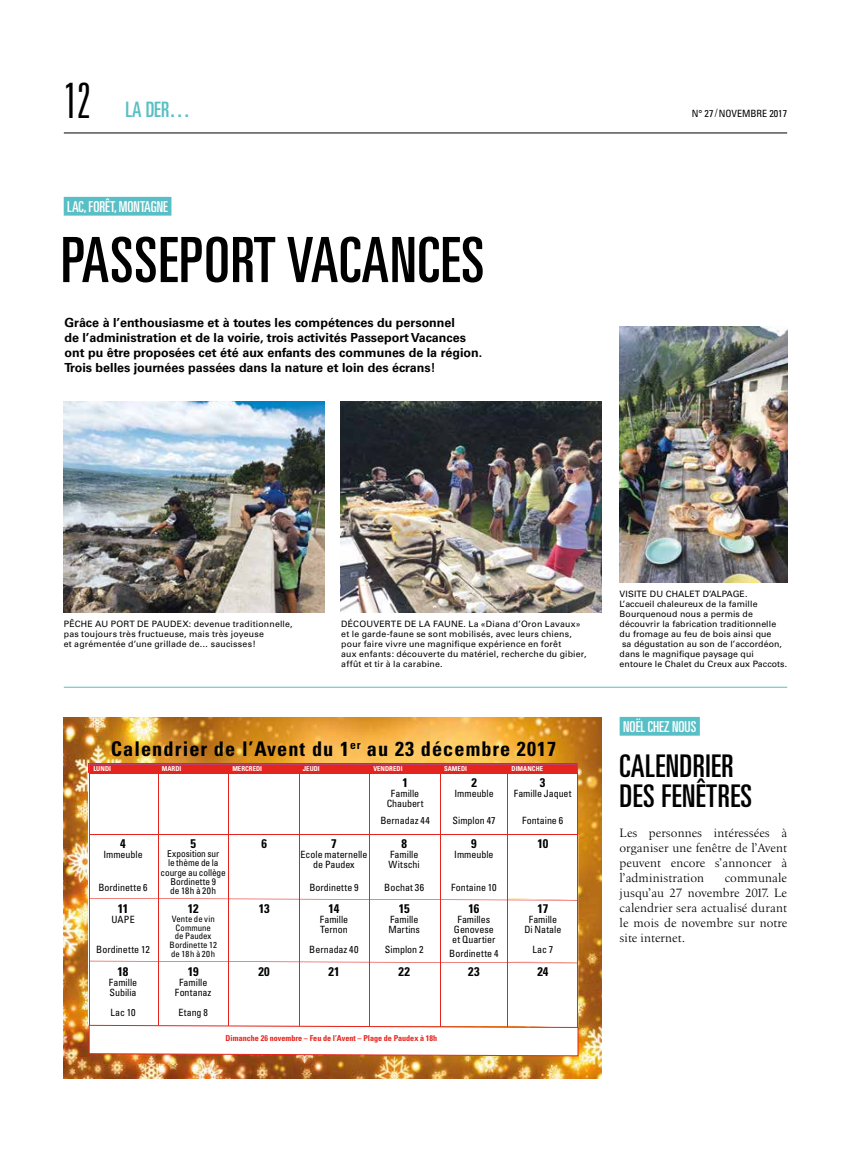
<style>
.page{position:relative;width:851px;height:1170px;background:#fff}
.page>*{position:absolute;margin:0;border:0;box-sizing:border-box;transform-origin:0 0}
.t1{font:ultra-condensed 62.5px "Univers";letter-spacing:.015em;color:#000}
.t2{font:300 ultra-condensed 48.75px "Univers";color:#000}
.t3{font:ultra-condensed 31.25px/30px "Univers";letter-spacing:.015em;color:#000}
.t4{font:ultra-condensed 21.25px "Univers";color:#57bfc5}
.t5{font:700 condensed 20.25px "Univers";letter-spacing:.055em;color:#000}
.t6{font:ultra-condensed 15px "Univers";color:#fff}
.t7{font:700 12.5px/15px "Univers";color:#000}
.t8{font:12.5px/15px "Birka";letter-spacing:.01em;color:#000;text-align:justify}
.t9{font:700 condensed 12.5px "Univers";letter-spacing:-.025em;color:#000}
.t10{font:condensed 10px/10px "Univers";color:#000;text-align:center}
.t11{font:condensed 9.38px/9.4px "Univers";letter-spacing:-.01em;color:#000;text-align:center}
.t12{font:8.75px/10px "Univers";letter-spacing:.015em;color:#000}
.t13{font:condensed 8.75px/8.8px "Univers";letter-spacing:.005em;color:#000;text-align:center}
.t14{font:700 condensed 8.12px "Univers";letter-spacing:-.005em;color:#e5241d}
.t15{font:700 condensed 6.75px "Univers";letter-spacing:.005em;color:#fff}
.s1{font-family:"Helvetica";font-weight:300;font-stretch:normal}
</style>
<div class="page">
<hr style="left:64px;top:133px;width:723px;height:1px;background:#000">
<div style="left:64px;top:197px;width:107px;height:19px;background:#57bfc5"></div>
<hr style="left:64px;top:687px;width:723px;height:1px;background:#57bfc5">
<img style="left:64px;top:402px;width:261px;height:210px">
<img style="left:619px;top:327px;width:168px;height:255px">
<img style="left:341px;top:402px;width:260px;height:210px">
<img style="left:64px;top:717px;width:537px;height:361px">
<div style="left:89px;top:763px;width:69px;height:10px;background:#e5241d"></div>
<div style="left:158px;top:763px;width:70px;height:10px;background:#e5241d"></div>
<div style="left:228px;top:763px;width:71px;height:10px;background:#e5241d"></div>
<div style="left:299px;top:763px;width:70px;height:10px;background:#e5241d"></div>
<div style="left:369px;top:763px;width:71px;height:10px;background:#e5241d"></div>
<div style="left:440px;top:763px;width:67px;height:10px;background:#e5241d"></div>
<div style="left:507px;top:763px;width:71px;height:10px;background:#e5241d"></div>
<div style="left:89px;top:773px;width:69px;height:61px;background:#fff"></div>
<div style="left:158px;top:773px;width:70px;height:61px;background:#fff"></div>
<div style="left:228px;top:773px;width:71px;height:61px;background:#fff"></div>
<div style="left:299px;top:773px;width:70px;height:61px;background:#fff"></div>
<div style="left:369px;top:773px;width:71px;height:61px;background:#fff"></div>
<div style="left:440px;top:773px;width:67px;height:61px;background:#fff"></div>
<div style="left:507px;top:773px;width:71px;height:61px;background:#fff"></div>
<hr style="left:89px;top:773px;width:1px;height:254px;background:#e5241d">
<hr style="left:158px;top:773px;width:1px;height:252px;background:#e5241d">
<hr style="left:228px;top:773px;width:1px;height:253px;background:#e5241d">
<hr style="left:299px;top:773px;width:1px;height:253px;background:#e5241d">
<hr style="left:369px;top:773px;width:1px;height:253px;background:#e5241d">
<hr style="left:440px;top:773px;width:1px;height:254px;background:#e5241d">
<hr style="left:507px;top:773px;width:1px;height:254px;background:#e5241d">
<hr style="left:577px;top:773px;width:1px;height:254px;background:#e5241d">
<hr style="left:89px;top:763px;width:69px;height:1px;background:#ba3d6a">
<hr style="left:158px;top:763px;width:70px;height:1px;background:#ba3d6a">
<hr style="left:228px;top:763px;width:71px;height:1px;background:#ba3d6a">
<hr style="left:299px;top:763px;width:70px;height:1px;background:#ba3d6a">
<hr style="left:369px;top:763px;width:71px;height:1px;background:#ba3d6a">
<hr style="left:440px;top:763px;width:67px;height:1px;background:#ba3d6a">
<hr style="left:507px;top:763px;width:71px;height:1px;background:#ba3d6a">
<hr style="left:89px;top:833px;width:488px;height:1px;background:#e5241d">
<svg style="left:88px;top:834px;width:490px;height:222px"></svg>
<div style="left:619px;top:716px;width:80px;height:19px;background:#57bfc5"></div>
<h2 class="t2" style="left:64px;top:75px;width:28px">12</h2>
<h3 class="t4" style="left:125px;top:97px;width:66px">LA DER…</h3>
<p class="t10" style="left:691px;top:108px;width:97px">N° 27 <span class="s1">/</span>NOVEMBRE 2017</p>
<h3 class="t6" style="left:67px;top:198px;width:102px">LAC, FORÊT, MONTAGNE</h3>
<h1 class="t1" style="left:61px;top:224px;width:425px">PASSEPORT VACANCES</h1>
<p class="t7" style="left:64px;top:315px;width:419px">Grâce à l’enthousiasme et à toutes les compétences du personnel<br>de l’administration et de la voirie, trois activités Passeport Vacances ont pu être proposées cet été aux enfants des communes de la région.<br>Trois belles journées passées dans la nature et loin des écrans!</p>
<p class="t12" style="left:64px;top:619px;width:230px">PÊCHE AU PORT DE PAUDEX: devenue traditionnelle, pas toujours très fructueuse, mais très joyeuse<br>et agrémentée d’une grillade de… saucisses!</p>
<p class="t12" style="left:341px;top:619px;width:247px">DÉCOUVERTE DE LA FAUNE. La «Diana d’Oron Lavaux» et le garde-faune se sont mobilisés, avec leurs chiens, pour faire vivre une magnifique expérience en forêt<br>aux enfants: découverte du matériel, recherche du gibier, affût et tir à la carabine.</p>
<h3 class="t5" style="left:111px;top:735px;width:447px">Calendrier de l’Avent du 1<sup>er</sup> au 23 décembre 2017</h3>
<p class="t15" style="left:511px;top:764px;width:33px">DIMANCHE</p>
<p class="t15" style="left:93px;top:764px;width:19px">LUNDI</p>
<p class="t15" style="left:162px;top:764px;width:21px">MARDI</p>
<p class="t15" style="left:232px;top:764px;width:31px">MERCREDI</p>
<p class="t15" style="left:303px;top:764px;width:18px">JEUDI</p>
<p class="t15" style="left:373px;top:764px;width:31px">VENDREDI</p>
<p class="t15" style="left:444px;top:764px;width:25px">SAMEDI</p>
<h3 class="t9" style="left:120px;top:835px;width:7px">4</h3>
<p class="t10" style="left:103px;top:848px;width:41px">Immeuble</p>
<p class="t10" style="left:98px;top:882px;width:51px">Bordinette 6</p>
<h3 class="t9" style="left:118px;top:900px;width:12px">11</h3>
<p class="t10" style="left:111px;top:914px;width:25px">UAPE</p>
<p class="t10" style="left:96px;top:944px;width:55px">Bordinette 12</p>
<h3 class="t9" style="left:118px;top:963px;width:12px">18</h3>
<p class="t10" style="left:109px;top:977px;width:30px;text-align:left">Famille<br>Subilia</p>
<p class="t10" style="left:110px;top:1007px;width:27px">Lac 10</p>
<h3 class="t9" style="left:190px;top:835px;width:7px">5</h3>
<p class="t11" style="left:161px;top:848px;width:67px">Exposition sur<br>le thème de la courge au collège<br>Bordinette 9<br>de 18h à 20h</p>
<h3 class="t9" style="left:188px;top:900px;width:12px">12</h3>
<p class="t13" style="left:169px;top:914px;width:49px">Vente de vin<br>Commune<br>de Paudex<br>Bordinette 12 de 18h à 20h</p>
<h3 class="t9" style="left:188px;top:963px;width:12px">19</h3>
<p class="t10" style="left:175px;top:977px;width:38px">Famille<br>Fontanaz</p>
<p class="t10" style="left:178px;top:1007px;width:31px">Etang 8</p>
<h3 class="t9" style="left:261px;top:835px;width:7px">6</h3>
<h3 class="t9" style="left:331px;top:835px;width:7px">7</h3>
<p class="t10" style="left:300px;top:848px;width:68px">Ecole maternelle de Paudex</p>
<p class="t10" style="left:309px;top:882px;width:51px">Bordinette 9</p>
<h3 class="t9" style="left:259px;top:900px;width:12px">13</h3>
<h3 class="t9" style="left:328px;top:900px;width:12px">14</h3>
<p class="t10" style="left:320px;top:914px;width:30px;text-align:left">Famille<br>Ternon</p>
<p class="t10" style="left:309px;top:944px;width:51px">Bernadaz 40</p>
<h3 class="t9" style="left:402px;top:775px;width:7px">1</h3>
<p class="t10" style="left:386px;top:788px;width:38px">Famille<br>Chaubert</p>
<p class="t10" style="left:380px;top:815px;width:51px">Bernadaz 44</p>
<h3 class="t9" style="left:401px;top:835px;width:7px">8</h3>
<p class="t10" style="left:388px;top:848px;width:33px;text-align:left">Famille<br>Witschi</p>
<p class="t10" style="left:384px;top:882px;width:41px">Bochat 36</p>
<h3 class="t9" style="left:399px;top:900px;width:12px">15</h3>
<p class="t10" style="left:388px;top:914px;width:33px;text-align:left">Famille<br>Martins</p>
<p class="t10" style="left:385px;top:944px;width:40px">Simplon 2</p>
<h3 class="t9" style="left:471px;top:775px;width:7px">2</h3>
<p class="t10" style="left:454px;top:788px;width:41px">Immeuble</p>
<p class="t10" style="left:452px;top:815px;width:45px">Simplon 47</p>
<h3 class="t9" style="left:471px;top:835px;width:7px">9</h3>
<p class="t10" style="left:454px;top:848px;width:41px">Immeuble</p>
<p class="t10" style="left:451px;top:882px;width:47px">Fontaine 10</p>
<h3 class="t9" style="left:468px;top:900px;width:12px">16</h3>
<p class="t10" style="left:452px;top:914px;width:45px">Familles<br>Genovese et Quartier</p>
<p class="t10" style="left:449px;top:947px;width:51px">Bordinette 4</p>
<h3 class="t9" style="left:539px;top:775px;width:7px">3</h3>
<p class="t10" style="left:513px;top:788px;width:59px">Famille Jaquet</p>
<p class="t10" style="left:522px;top:815px;width:43px">Fontaine 6</p>
<h3 class="t9" style="left:537px;top:835px;width:12px">10</h3>
<h3 class="t9" style="left:537px;top:900px;width:12px">17</h3>
<p class="t10" style="left:524px;top:914px;width:38px">Famille<br>Di Natale</p>
<p class="t10" style="left:532px;top:944px;width:22px">Lac 7</p>
<h3 class="t9" style="left:258px;top:963px;width:13px">20</h3>
<h3 class="t9" style="left:328px;top:963px;width:13px">21</h3>
<h3 class="t9" style="left:398px;top:963px;width:13px">22</h3>
<h3 class="t9" style="left:468px;top:963px;width:13px">23</h3>
<h3 class="t9" style="left:537px;top:963px;width:13px">24</h3>
<p class="t14" style="left:225px;top:1033px;width:213px">Dimanche 26 novembre – Feu de l’Avent – Plage de Paudex à 18h</p>
<p class="t12" style="left:619px;top:589px;width:169px">VISITE DU CHALET D’ALPAGE.<br>L’accueil chaleureux de la famille Bourquenoud nous a permis de découvrir la fabrication traditionnelle du fromage au feu de bois ainsi que<br>sa dégustation au son de l’accordéon, dans le magnifique paysage qui entoure le Chalet du Creux aux Paccots.</p>
<h3 class="t6" style="left:623px;top:718px;width:75px">NOËL CHEZ NOUS</h3>
<h3 class="t3" style="left:619px;top:750px;width:134px">CALENDRIER<br>DES FENÊTRES</h3>
<h3 class="t8" style="left:619px;top:825px;width:169px">Les personnes intéressées à organiser une fenêtre de l’Avent peuvent encore s’annoncer à l’administration</h3>
<h3 class="t8" style="left:619px;top:870px;width:169px;text-indent:105px">communale jusqu’au 27 novembre 2017. Le calendrier sera actualisé durant le mois de novembre sur notre site internet.</h3>
</div>
